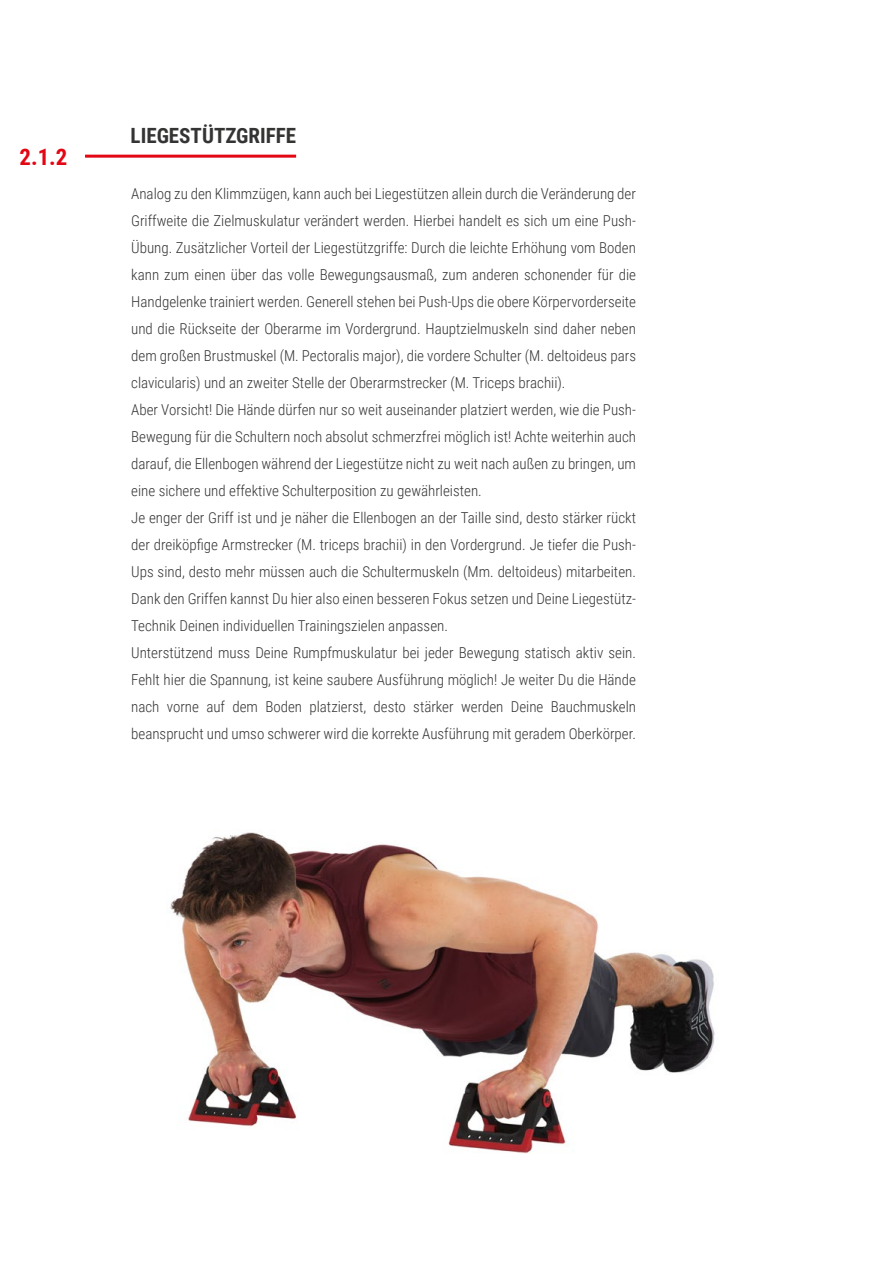
<style>
.page{position:relative;width:893px;height:1263px;background:#fff}
.page>*{position:absolute;margin:0;border:0;box-sizing:border-box;transform-origin:0 0}
.t1{font:700 22.8px "Roboto Condensed";color:#e30613}
.t2{font:700 21px "Roboto Condensed";color:#343433}
.t3{font:300 15px/27px "Roboto Condensed";color:#343433}
</style>
<div class="page">
<hr style="left:85px;top:155px;width:211px;height:3px;background:#e30613">
<img style="left:170px;top:832px;width:545px;height:322px">
<h1 class="t1" style="left:20px;top:141px;width:49px">2.1.2</h1>
<h2 class="t2" style="left:131px;top:121px;width:167px">LIEGESTÜTZGRIFFE</h2>
<p class="t3" style="left:131px;top:180px;width:506px">Analog zu den Klimmzügen, kann auch bei Liegestützen allein durch die Veränderung der Griffweite die Zielmuskulatur verändert werden. Hierbei handelt es sich um eine Push-Übung. Zusätzlicher Vorteil der Liegestützgriffe: Durch die leichte Erhöhung vom Boden kann zum einen über das volle Bewegungsausmaß, zum anderen schonender für die Handgelenke trainiert werden. Generell stehen bei Push-Ups die obere Körpervorderseite und die Rückseite der Oberarme im Vordergrund. Hauptzielmuskeln sind daher neben dem großen Brustmuskel (M. Pectoralis major), die vordere Schulter (M. deltoideus pars clavicularis) und an zweiter Stelle der Oberarmstrecker (M. Triceps brachii).<br>Aber Vorsicht! Die Hände dürfen nur so weit auseinander platziert werden, wie die Push-Bewegung für die Schultern noch absolut schmerzfrei möglich ist! Achte weiterhin auch darauf, die Ellenbogen während der Liegestütze nicht zu weit nach außen zu bringen, um eine sichere und effektive Schulterposition zu gewährleisten.<br>Je enger der Griff ist und je näher die Ellenbogen an der Taille sind, desto stärker rückt der dreiköpfige Armstrecker (M. triceps brachii) in den Vordergrund. Je tiefer die Push-Ups sind, desto mehr müssen auch die Schultermuskeln (Mm. deltoideus) mitarbeiten.<br>Dank den Griffen kannst Du hier also einen besseren Fokus setzen und Deine Liegestütz-Technik Deinen individuellen Trainingszielen anpassen.<br>Unterstützend muss Deine Rumpfmuskulatur bei jeder Bewegung statisch aktiv sein.<br>Fehlt hier die Spannung, ist keine saubere Ausführung möglich! Je weiter Du die Hände nach vorne auf dem Boden platzierst, desto stärker werden Deine Bauchmuskeln beansprucht und umso schwerer wird die korrekte Ausführung mit geradem Oberkörper.</p>
</div>
